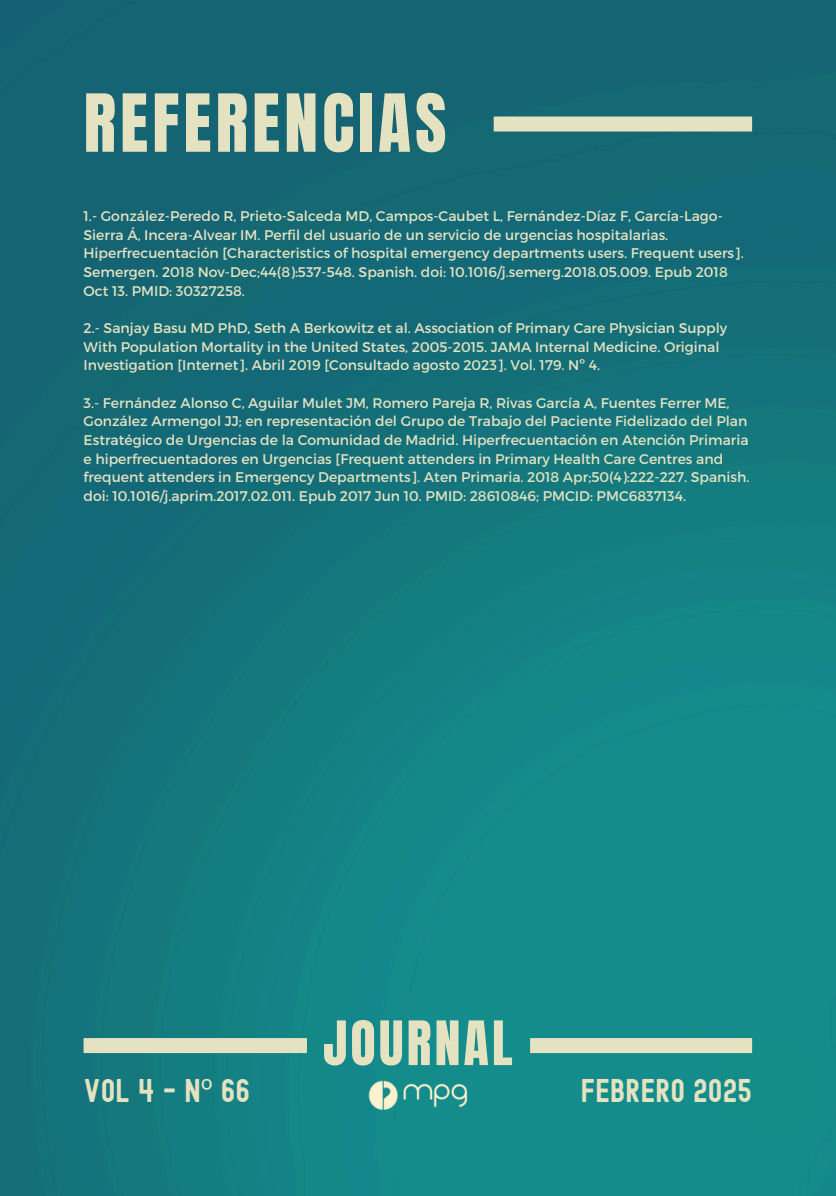
<style>
.page{position:relative;width:836px;height:1196px;background:#fff}
.page>*{position:absolute;margin:0;border:0;box-sizing:border-box;transform-origin:0 0}
.t1{font:68px "Anton";letter-spacing:.06em;color:#e4e2c1}
.t2{font:52px "Anton";letter-spacing:.06em;color:#e4e2c1}
.t3{font:32px "Edmund";color:#e4e2c1}
.t4{font:14px/18.6px "Montserrat";color:#e4e2c1}
.s1{font-family:"Noto Sans"}
</style>
<div class="page">
<img style="left:0;top:0;width:836px;height:1195px">
<div style="left:84px;top:1038px;width:223px;height:15px;background:#e4e2c1"></div>
<div style="left:530px;top:1038px;width:222px;height:15px;background:#e4e2c1"></div>
<div style="left:493px;top:116px;width:259px;height:15px;background:#e4e2c1"></div>
<img style="left:367px;top:1079px;width:101px;height:33px">
<p class="t1" style="left:84px;top:74px;width:364px">REFERENCIAS</p>
<p class="t4" style="left:84px;top:206px;width:661px">1.- González-Peredo R, Prieto-Salceda MD, Campos-Caubet L, Fernández-Díaz F, García-Lago-Sierra Á, Incera-Alvear IM. Perfil del usuario de un servicio de urgencias hospitalarias.<br>Hiperfrecuentación [Characteristics of hospital emergency departments users. Frequent users].<br>Semergen. 2018 Nov-Dec;44(8):537-548. Spanish. doi: 10.1016/j.semerg.2018.05.009. Epub 2018<br>Oct 13. PMID: 30327258.</p>
<p class="t4" style="left:84px;top:318px;width:645px">2.- Sanjay Basu MD PhD, Seth A Berkowitz et al. Association of Primary Care Physician Supply<br>With Population Mortality in the United States, 2005-2015. JAMA Internal Medicine. Original<br>Investigation [Internet]. Abril 2019 [Consultado agosto 2023]. Vol. 179. Nº 4.</p>
<p class="t4" style="left:84px;top:392px;width:667px">3.- Fernández Alonso C, Aguilar Mulet JM, Romero Pareja R, Rivas García A, Fuentes Ferrer ME, González Armengol JJ; en representación del Grupo de Trabajo del Paciente Fidelizado del Plan Estratégico de Urgencias de la Comunidad de Madrid. Hiperfrecuentación en Atención Primaria e hiperfrecuentadores en Urgencias [Frequent attenders in Primary Health Care Centres and frequent attenders in Emergency Departments]. Aten Primaria. 2018 Apr;50(4):222-227. Spanish. doi: 10.1016/j.aprim.2017.02.011. Epub 2017 Jun 10. PMID: 28610846; PMCID: PMC6837134.</p>
<h1 class="t2" style="left:323px;top:1005px;width:191px">JOURNAL</h1>
<p class="t3" style="left:84px;top:1076px;width:168px">VOL 4 - N<span class="s1">º</span> 66</p>
<h3 class="t3" style="left:580px;top:1076px;width:173px">FEBRERO 2025</h3>
</div>
